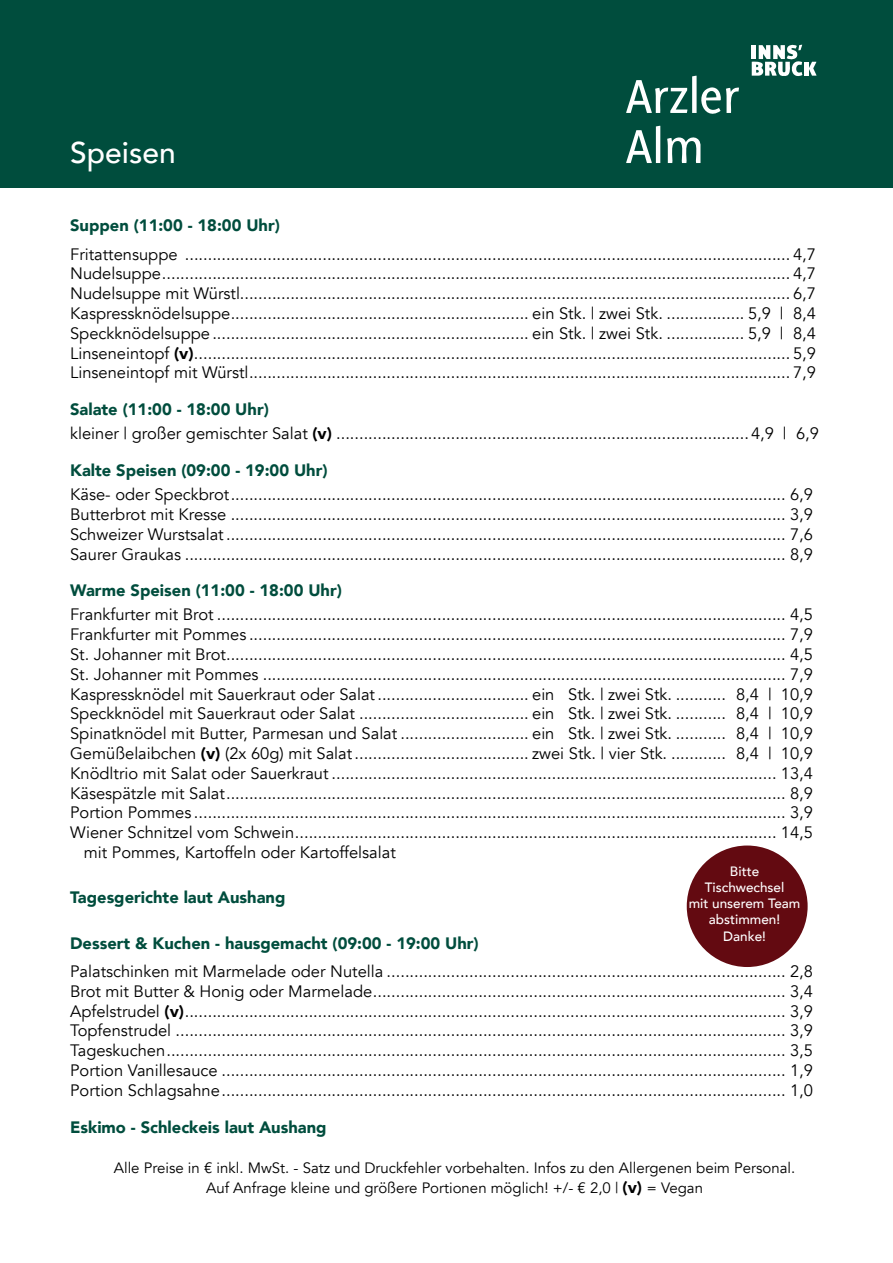
<style>
.page{position:relative;width:893px;height:1263px;background:#fff}
.page>*{position:absolute;margin:0;border:0;box-sizing:border-box;transform-origin:0 0}
.t1{font:500 30px "Avenir";color:#fff}
.t2{font:16.5px/19.8px "Avenir";color:#000;text-align:justify}
.t3{font:900 16.5px "Avenir";color:#004d3d}
.t4{font:15px/19.8px "Avenir";color:#000;text-align:center}
.t5{font:500 13.5px/16.2px "Avenir";color:#fff;text-align:center}
.s1{font-weight:900}
.s2{font-weight:900;color:#004d3d}
.s3{font-weight:900;font-size:16.5px}
</style>
<div class="page">
<div style="left:0;top:0;width:893px;height:187px;background:#004d3d"></div>
<svg style="left:809px;top:62px;width:7px;height:14px"></svg>
<div style="left:804px;top:62px;width:5px;height:14px;background:#fff"></div>
<svg style="left:752px;top:45px;width:50px;height:31px"></svg>
<svg style="left:626px;top:76px;width:113px;height:87px"></svg>
<div style="left:687px;top:845px;width:121px;height:122px;background:#630a11;border-radius:50%"></div>
<h1 class="t1" style="left:70px;top:126px;width:107px">Speisen</h1>
<p class="t3" style="left:70px;top:211px;width:211px">Suppen (11:00 - 18:00 Uhr)</p>
<p class="t2" style="left:70px;top:244px;width:747px">Fritattensuppe .................................................................................................................................... 4,7<br>Nudelsuppe......................................................................................................................................... 4,7<br>Nudelsuppe mit Würstl........................................................................................................................ 6,7<br>Kaspressknödelsuppe................................................................. ein Stk. | zwei Stk. ................. 5,9 | 8,4<br>Speckknödelsuppe..................................................................... ein Stk. | zwei Stk. ................. 5,9 | 8,4<br>Linseneintopf <span class="s1">(v)</span>.................................................................................................................................. 5,9<br>Linseneintopf mit Würstl...................................................................................................................... 7,9</p>
<p class="t2" style="left:70px;top:398px;width:750px;line-height:24px"><span class="s2">Salate (11:00 - 18:00 Uhr)<br></span>kleiner | großer gemischter Salat <span class="s1">(v)</span> ..........................................................................................4,9 | 6,9</p>
<p class="t3" style="left:70px;top:456px;width:259px">Kalte Speisen (09:00 - 19:00 Uhr)</p>
<p class="t2" style="left:70px;top:485px;width:744px">Käse- oder Speckbrot......................................................................................................................... 6,9<br>Butterbrot mit Kresse ......................................................................................................................... 3,9<br>Schweizer Wurstsalat.......................................................................................................................... 7,6<br>Saurer Graukas ................................................................................................................................... 8,9</p>
<p class="t3" style="left:70px;top:576px;width:273px">Warme Speisen (11:00 - 18:00 Uhr)</p>
<p class="t2" style="left:70px;top:605px;width:744px">Frankfurter mit Brot ............................................................................................................................ 4,5</p>
<p class="t2" style="left:70px;top:625px;width:744px">Frankfurter mit Pommes ..................................................................................................................... 7,9</p>
<p class="t2" style="left:70px;top:645px;width:744px">St. Johanner mit Brot.......................................................................................................................... 4,5</p>
<p class="t2" style="left:70px;top:664px;width:744px">St. Johanner mit Pommes .................................................................................................................. 7,9</p>
<p class="t2" style="left:70px;top:684px;width:744px">Kaspressknödel mit Sauerkraut oder Salat................................. ein Stk. | zwei Stk. ........... 8,4 | 10,9</p>
<p class="t2" style="left:70px;top:704px;width:744px">Speckknödel mit Sauerkraut oder Salat ..................................... ein Stk. | zwei Stk. ........... 8,4 | 10,9</p>
<p class="t2" style="left:70px;top:724px;width:744px">Spinatknödel mit Butter, Parmesan und Salat ............................ ein Stk. | zwei Stk. ........... 8,4 | 10,9</p>
<p class="t2" style="left:70px;top:744px;width:744px">Gemüßelaibchen <span class="s1">(v)</span> (2x 60g) mit Salat...................................... zwei Stk. | vier Stk. ............ 8,4 | 10,9</p>
<p class="t2" style="left:70px;top:763px;width:744px">Knödltrio mit Salat oder Sauerkraut ................................................................................................. 13,4</p>
<p class="t2" style="left:70px;top:783px;width:744px">Käsespätzle mit Salat.......................................................................................................................... 8,9</p>
<p class="t2" style="left:70px;top:803px;width:744px">Portion Pommes ................................................................................................................................. 3,9</p>
<p class="t2" style="left:70px;top:823px;width:744px">Wiener Schnitzel vom Schwein......................................................................................................... 14,5</p>
<p class="t2" style="left:84px;top:843px;width:313px">mit Pommes, Kartoffeln oder Kartoffelsalat</p>
<p class="t3" style="left:70px;top:883px;width:217px">Tagesgerichte laut Aushang</p>
<p class="t3" style="left:70px;top:929px;width:410px">Dessert &amp; Kuchen - hausgemacht (09:00 - 19:00 Uhr)</p>
<p class="t2" style="left:70px;top:962px;width:744px">Palatschinken mit Marmelade oder Nutella ....................................................................................... 2,8<br>Brot mit Butter &amp; Honig oder Marmelade.......................................................................................... 3,4<br>Apfelstrudel <span class="s1">(v)</span>................................................................................................................................... 3,9<br>Topfenstrudel ..................................................................................................................................... 3,9<br>Tageskuchen....................................................................................................................................... 3,5<br>Portion Vanillesauce ........................................................................................................................... 1,9<br>Portion Schlagsahne........................................................................................................................... 1,0</p>
<p class="t3" style="left:70px;top:1113px;width:258px">Eskimo - Schleckeis laut Aushang</p>
<p class="t4" style="left:114px;top:1158px;width:683px">Alle Preise in € inkl. MwSt. - Satz und Druckfehler vorbehalten. Infos zu den Allergenen beim Personal.<br>Auf Anfrage kleine und größere Portionen möglich! +/- € 2,0 | <span class="s3">(v)</span> = Vegan</p>
<p class="t5" style="left:689px;top:862px;width:113px">Bitte<br>Tischwechsel<br>mit unserem Team abstimmen!<br>Danke!</p>
</div>
